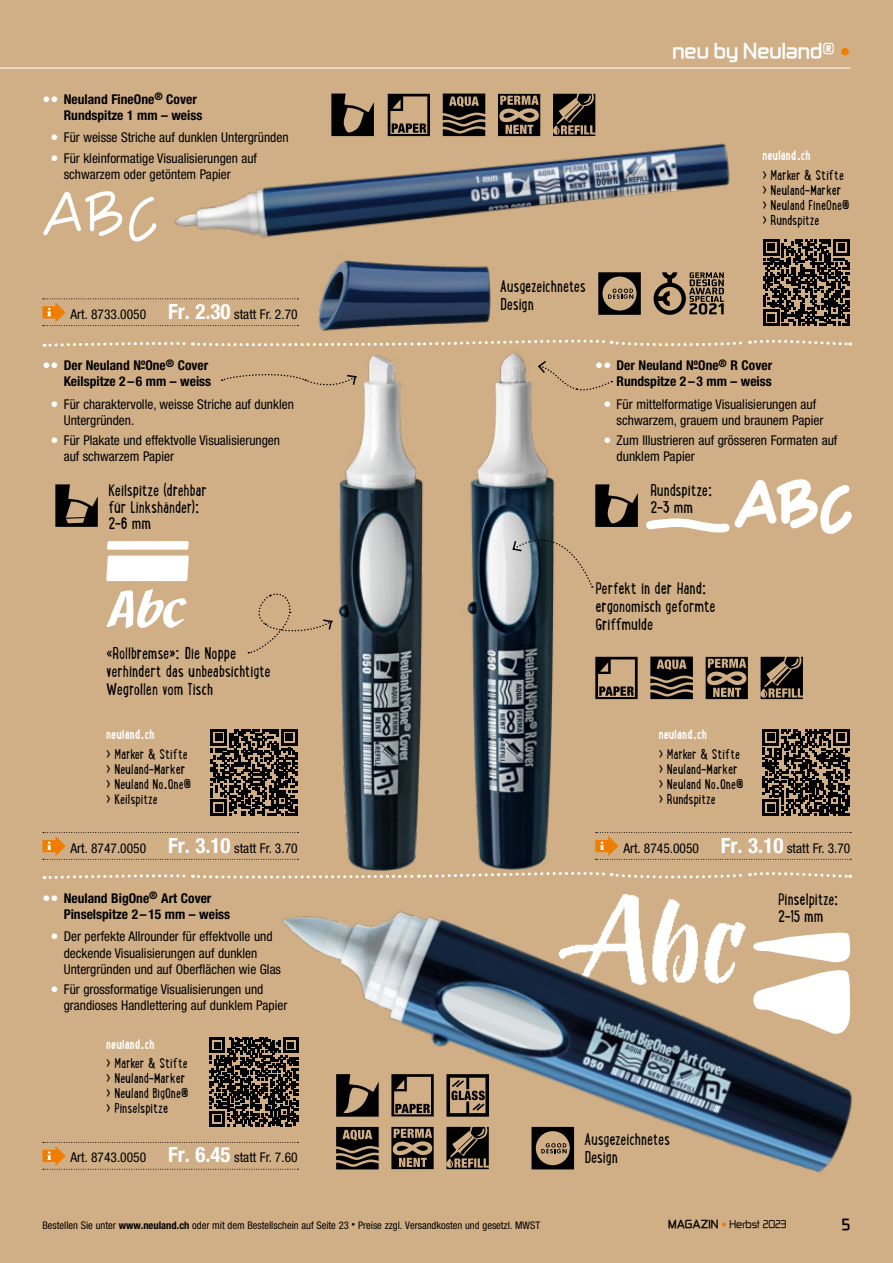
<style>
.page{position:relative;width:893px;height:1263px;background:#d0af87}
.page>*{position:absolute;margin:0;border:0;box-sizing:border-box;transform-origin:0 0}
.t1{font:54.3px "Neuland Font 2017";color:#fff}
.t2{font:18px/18px "Lunch Box";letter-spacing:-.01em;color:#000}
.t3{font:700 18px "Neulandhead";color:#fff}
.t4{font:15px/15px "Lunch Box";color:#000}
.t5{font:700 15px "Lunch Box";color:#fff}
.t6{font:condensed 13.5px/16.2px "Helvetica Neue LT Std";color:#000}
.t7{font:700 condensed 13.5px/16.2px "Helvetica Neue LT Std";color:#000}
.t8{font:700 13.5px "Neulandhead";color:#000}
.t9{font:condensed 10.5px "Helvetica Neue LT Std";color:#000}
.t10{font:9.75px "Neulandtext";color:#000}
.s1{font-weight:700;font-size:21px;color:#fff}
.s2{font-weight:700}
.s3{font-size:7.5px}
.s4{font-family:"Neulandhead";font-weight:700}
</style>
<div class="page">
<img style="left:338px;top:355px;width:85px;height:496px">
<img style="left:467px;top:353px;width:87px;height:498px">
<hr style="left:0;top:68px;width:850px;height:1px;background:#fff">
<img style="left:247px;top:851px;width:606px;height:321px">
<svg style="left:44px;top:339px;width:807px;height:8px"></svg>
<svg style="left:44px;top:871px;width:807px;height:9px"></svg>
<svg style="left:763px;top:239px;width:87px;height:87px"></svg>
<svg style="left:763px;top:729px;width:87px;height:87px"></svg>
<svg style="left:211px;top:729px;width:86px;height:87px"></svg>
<svg style="left:210px;top:1038px;width:88px;height:88px"></svg>
<div style="left:106px;top:556px;width:83px;height:25px;background:#fff"></div>
<svg style="left:753px;top:931px;width:98px;height:104px"></svg>
<svg style="left:222px;top:372px;width:135px;height:16px"></svg>
<svg style="left:248px;top:593px;width:85px;height:61px"></svg>
<svg style="left:650px;top:657px;width:43px;height:42px"></svg>
<svg style="left:336px;top:1127px;width:43px;height:42px"></svg>
<svg style="left:443px;top:94px;width:42px;height:38px"></svg>
<svg style="left:595px;top:657px;width:43px;height:42px"></svg>
<svg style="left:391px;top:1074px;width:43px;height:42px"></svg>
<svg style="left:388px;top:94px;width:42px;height:38px"></svg>
<svg style="left:706px;top:657px;width:42px;height:42px"></svg>
<svg style="left:391px;top:1127px;width:43px;height:42px"></svg>
<svg style="left:498px;top:94px;width:42px;height:38px"></svg>
<svg style="left:761px;top:657px;width:42px;height:42px"></svg>
<svg style="left:446px;top:1127px;width:43px;height:42px"></svg>
<svg style="left:553px;top:94px;width:42px;height:38px"></svg>
<svg style="left:55px;top:484px;width:43px;height:43px"></svg>
<svg style="left:331px;top:94px;width:43px;height:38px"></svg>
<svg style="left:107px;top:541px;width:82px;height:9px"></svg>
<svg style="left:511px;top:474px;width:341px;height:114px"></svg>
<svg style="left:43px;top:191px;width:114px;height:51px"></svg>
<img style="left:174px;top:132px;width:556px;height:106px">
<img style="left:318px;top:260px;width:173px;height:71px">
<svg style="left:654px;top:272px;width:70px;height:43px"></svg>
<svg style="left:598px;top:272px;width:43px;height:43px"></svg>
<svg style="left:531px;top:1127px;width:43px;height:42px"></svg>
<svg style="left:446px;top:1074px;width:43px;height:43px"></svg>
<svg style="left:336px;top:1074px;width:43px;height:43px"></svg>
<svg style="left:43px;top:298px;width:255px;height:28px"></svg>
<svg style="left:43px;top:832px;width:255px;height:28px"></svg>
<svg style="left:595px;top:832px;width:256px;height:28px"></svg>
<svg style="left:43px;top:1142px;width:255px;height:28px"></svg>
<svg style="left:537px;top:359px;width:75px;height:32px"></svg>
<p class="t7" style="left:64px;top:91px;width:140px">Neuland FineOne<sup>®</sup> Cover<br>Rundspitze 1 mm – weiss</p>
<p class="t6" style="left:64px;top:127px;width:226px;line-height:20.4px">Für weisse Striche auf dunklen Untergründen<br>Für kleinformatige Visualisierungen auf</p>
<p class="t6" style="left:64px;top:166px;width:169px">schwarzem oder getöntem Papier</p>
<p class="t6" style="left:71px;top:306px;width:229px">Art. 8733.0050 <span class="s1">Fr. 2.30</span> statt Fr. 2.70</p>
<p class="t7" style="left:64px;top:357px;width:149px">Der Neuland Nº-One<sup>®</sup> Cover<br>Keilspitze 2–6 mm – weiss</p>
<p class="t6" style="left:64px;top:396px;width:232px">Für charaktervolle, weisse Striche auf dunklen<br>Untergründen.</p>
<p class="t6" style="left:64px;top:432px;width:218px">Für Plakate und effektvolle Visualisierungen auf schwarzem Papier</p>
<h2 class="t3" style="left:672px;top:37px;width:164px">neu by Neuland®</h2>
<h2 class="t2" style="left:500px;top:277px;width:87px">Ausgezeichnetes<br>Design</h2>
<p class="t5" style="left:762px;top:145px;width:50px">neuland.ch</p>
<p class="t4" style="left:762px;top:167px;width:89px">&gt; Marker &amp; Stifte &gt; Neuland-Marker &gt; Neuland FineOne® &gt; Rundspitze</p>
<p class="t7" style="left:617px;top:357px;width:157px">Der Neuland Nº-One<sup>®</sup> R Cover<br>Rundspitze 2 – 3 mm – weiss</p>
<p class="t6" style="left:617px;top:396px;width:209px">Für mittelformatige Visualisierungen auf schwarzem, grauem und braunem Papier</p>
<p class="t6" style="left:617px;top:432px;width:222px">Zum Illustrieren auf grösseren Formaten auf dunklem Papier</p>
<h2 class="t2" style="left:108px;top:481px;width:100px;line-height:16.5px">Keilspitze (drehbar für Linkshänder):<br>2–6 mm</h2>
<h2 class="t2" style="left:650px;top:481px;width:64px;line-height:16.5px">Rundspitze:<br>2–3 mm</h2>
<h1 class="t1" style="left:108px;top:584px;width:77px">Abc</h1>
<h2 class="t2" style="left:106px;top:643px;width:166px">«Rollbremse»: Die Noppe verhindert das unbeabsichtigte<br>Wegrollen vom Tisch</h2>
<p class="t5" style="left:106px;top:724px;width:50px">neuland.ch</p>
<p class="t4" style="left:106px;top:746px;width:86px">&gt; Marker &amp; Stifte &gt; Neuland-Marker &gt; Neuland No.One® &gt; Keilspitze</p>
<h2 class="t2" style="left:595px;top:578px;width:122px">Perfekt in der Hand: ergonomisch geformte<br>Griffmulde</h2>
<p class="t5" style="left:659px;top:724px;width:50px">neuland.ch</p>
<p class="t4" style="left:659px;top:746px;width:86px">&gt; Marker &amp; Stifte &gt; Neuland-Marker &gt; Neuland No.One® &gt; Rundspitze</p>
<p class="t6" style="left:71px;top:840px;width:229px">Art. 8747.0050 <span class="s1">Fr. 3.10</span> statt Fr. 3.70</p>
<p class="t6" style="left:623px;top:840px;width:229px">Art. 8745.0050 <span class="s1">Fr. 3.10</span> statt Fr. 3.70</p>
<p class="t7" style="left:64px;top:890px;width:168px">Neuland BigOne<sup>®</sup> Art Cover<br>Pinselspitze 2 –15 mm – weiss</p>
<p class="t6" style="left:64px;top:928px;width:219px">Der perfekte Allrounder für effektvolle und deckende Visualisierungen auf dunklen<br>Untergründen und auf Oberflächen wie Glas</p>
<p class="t6" style="left:64px;top:981px;width:225px">Für grossformatige Visualisierungen und grandioses Handlettering auf dunklem Papier</p>
<p class="t5" style="left:106px;top:1034px;width:50px">neuland.ch</p>
<p class="t4" style="left:106px;top:1055px;width:84px">&gt; Marker &amp; Stifte &gt; Neuland-Marker &gt; Neuland BigOne® &gt; Pinselspitze</p>
<p class="t6" style="left:71px;top:1149px;width:229px">Art. 8743.0050 <span class="s1">Fr. 6.45</span> statt Fr. 7.60</p>
<p class="t9" style="left:43px;top:1219px;width:499px">Bestellen Sie unter <span class="s2">www.neuland.ch</span> oder mit dem Bestellschein auf Seite 23 <span class="s3">•</span> Preise zzgl. Versandkosten und gesetzl. MWST</p>
<h2 class="t2" style="left:585px;top:1130px;width:87px">Ausgezeichnetes<br>Design</h2>
<h2 class="t2" style="left:778px;top:890px;width:62px;line-height:16.5px">Pinselpitze:<br>2–15 mm</h2>
<p class="t10" style="left:668px;top:1218px;width:120px"><span class="s4">MAGAZIN</span> Herbst 2023</p>
<p class="t8" style="left:842px;top:1214px;width:10px">5</p>
</div>
